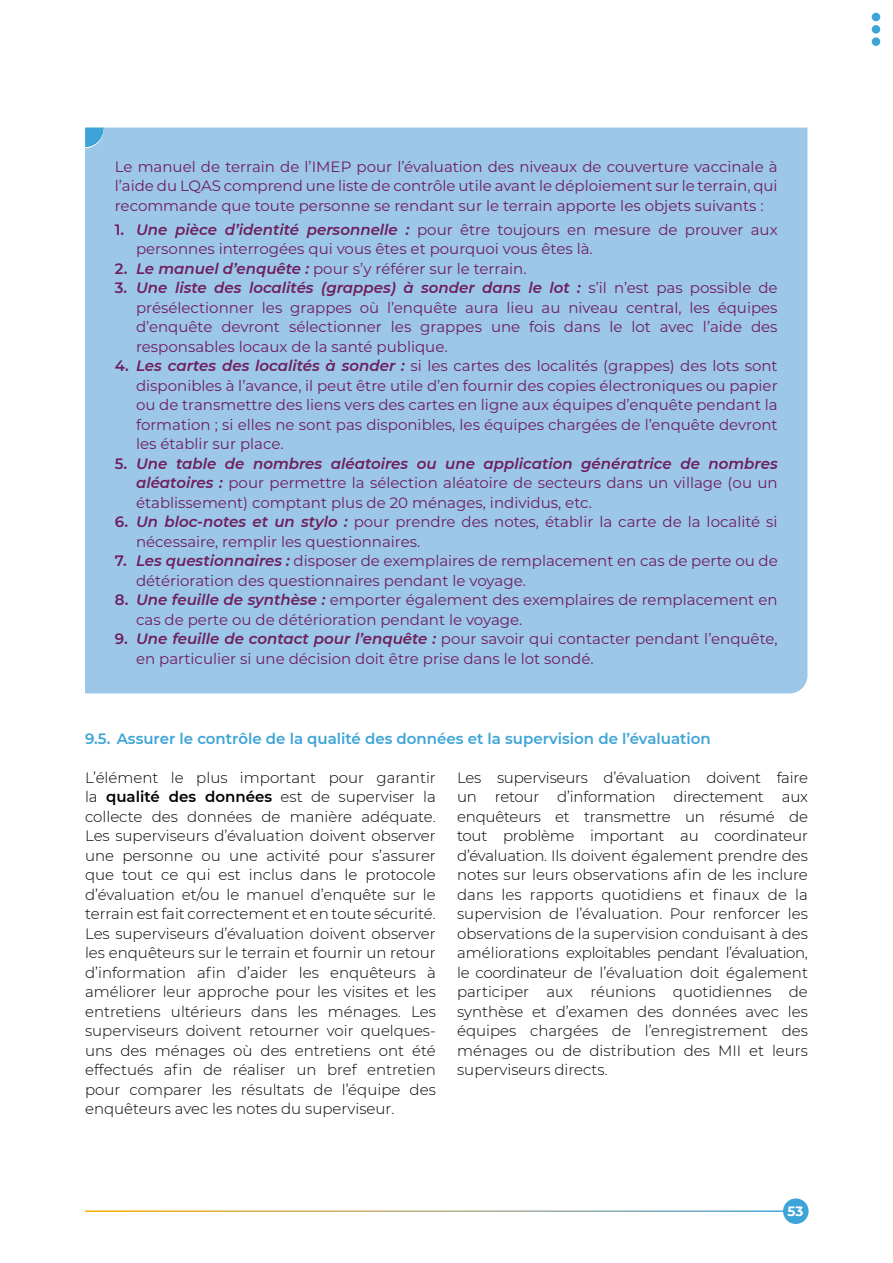
<style>
.page{position:relative;width:893px;height:1263px;background:#fff}
.page>*{position:absolute;margin:0;border:0;box-sizing:border-box;transform-origin:0 0}
.t1{font:15px/19.5px "Montserrat";color:#6e1e5d}
.t2{font:300 15px/19.5px "Montserrat";color:#000;text-align:justify}
.t3{font:600 15px "Montserrat";color:#3ca4d7}
.t4{font:700 13.5px "Montserrat";color:#fff}
.s1{font-weight:600}
.s2{font-weight:600;font-style:italic}
</style>
<div class="page">
<div style="left:783px;top:1198px;width:26px;height:26px;background:#3ca4d7;border-radius:50%"></div>
<div style="left:872px;top:13px;width:8px;height:8px;background:#3ca4d7;border-radius:50%"></div>
<div style="left:872px;top:25px;width:8px;height:9px;background:#3ca4d7;border-radius:50%"></div>
<div style="left:872px;top:37px;width:8px;height:9px;background:#3ca4d7;border-radius:50%"></div>
<div style="left:85px;top:128px;width:722px;height:565px;background:#9dc7e8"></div>
<svg style="left:85px;top:128px;width:18px;height:20px"></svg>
<p class="t1" style="left:115px;top:156px;width:664px;text-align:justify">Le manuel de terrain de l’IMEP pour l’évaluation des niveaux de couverture vaccinale à l’aide du LQAS comprend une liste de contrôle utile avant le déploiement sur le terrain, qui recommande que toute personne se rendant sur le terrain apporte les objets suivants :</p>
<p class="t1" style="left:136px;top:219px;width:643px;text-indent:-21px"><span class="s1">1.</span> <span class="s2">Une pièce d’identité personnelle :</span> pour être toujours en mesure de prouver aux personnes interrogées qui vous êtes et pourquoi vous êtes là.</p>
<p class="t1" style="left:115px;top:258px;width:413px"><span class="s1">2.</span> <span class="s2">Le manuel d’enquête :</span> pour s’y référer sur le terrain.</p>
<p class="t1" style="left:136px;top:277px;width:643px;text-align:justify;text-indent:-21px"><span class="s1">3.</span> <span class="s2">Une liste des localités (grappes) à sonder dans le lot :</span> s’il n’est pas possible de présélectionner les grappes où l’enquête aura lieu au niveau central, les équipes d’enquête devront sélectionner les grappes une fois dans le lot avec l’aide des responsables locaux de la santé publique.</p>
<p class="t1" style="left:136px;top:355px;width:643px;text-align:justify;text-indent:-21px"><span class="s1">4.</span> <span class="s2">Les cartes des localités à sonder :</span> si les cartes des localités (grappes) des lots sont disponibles à l’avance, il peut être utile d’en fournir des copies électroniques ou papier ou de transmettre des liens vers des cartes en ligne aux équipes d’enquête pendant la formation ; si elles ne sont pas disponibles, les équipes chargées de l’enquête devront les établir sur place.</p>
<p class="t1" style="left:136px;top:453px;width:643px;text-align:justify;text-indent:-21px"><span class="s1">5.</span> <span class="s2">Une table de nombres aléatoires ou une application génératrice de nombres aléatoires :</span> pour permettre la sélection aléatoire de secteurs dans un village (ou un établissement) comptant plus de 20 ménages, individus, etc.</p>
<p class="t1" style="left:136px;top:511px;width:643px;text-indent:-21px"><span class="s1">6.</span> <span class="s2">Un bloc-notes et un stylo :</span> pour prendre des notes, établir la carte de la localité si nécessaire, remplir les questionnaires.</p>
<p class="t1" style="left:136px;top:550px;width:643px;text-indent:-21px"><span class="s1">7.</span> <span class="s2">Les questionnaires :</span> disposer de exemplaires de remplacement en cas de perte ou de détérioration des questionnaires pendant le voyage.</p>
<p class="t1" style="left:136px;top:589px;width:643px;text-indent:-21px"><span class="s1">8.</span> <span class="s2">Une feuille de synthèse :</span> emporter également des exemplaires de remplacement en cas de perte ou de détérioration pendant le voyage.</p>
<p class="t1" style="left:136px;top:628px;width:643px;text-indent:-21px"><span class="s1">9.</span> <span class="s2">Une feuille de contact pour l’enquête :</span> pour savoir qui contacter pendant l’enquête, en particulier si une décision doit être prise dans le lot sondé.</p>
<p class="t3" style="left:85px;top:728px;width:627px">9.5. Assurer le contrôle de la qualité des données et la supervision de l’évaluation</p>
<p class="t2" style="left:85px;top:767px;width:352px">L’élément le plus important pour garantir la <span class="s1">qualité des données</span> est de superviser la collecte des données de manière adéquate.<br>Les superviseurs d’évaluation doivent observer une personne ou une activité pour s’assurer que tout ce qui est inclus dans le protocole d’évaluation et/ou le manuel d’enquête sur le terrain est fait correctement et en toute sécurité.<br>Les superviseurs d’évaluation doivent observer les enquêteurs sur le terrain et fournir un retour d’information afin d’aider les enquêteurs à améliorer leur approche pour les visites et les entretiens ultérieurs dans les ménages. Les superviseurs doivent retourner voir quelques&shy;uns des ménages où des entretiens ont été effectués afin de réaliser un bref entretien pour comparer les résultats de l’équipe des enquêteurs avec les notes du superviseur.</p>
<p class="t2" style="left:457px;top:767px;width:352px">Les superviseurs d’évaluation doivent faire un retour d’information directement aux enquêteurs et transmettre un résumé de tout problème important au coordinateur d’évaluation. Ils doivent également prendre des notes sur leurs observations afin de les inclure dans les rapports quotidiens et finaux de la supervision de l’évaluation. Pour renforcer les observations de la supervision conduisant à des améliorations exploitables pendant l’évaluation, le coordinateur de l’évaluation doit également participer aux réunions quotidiennes de synthèse et d’examen des données avec les équipes chargées de l’enregistrement des ménages ou de distribution des MII et leurs superviseurs directs.</p>
<p class="t4" style="left:787px;top:1201px;width:17px">53</p>
</div>
